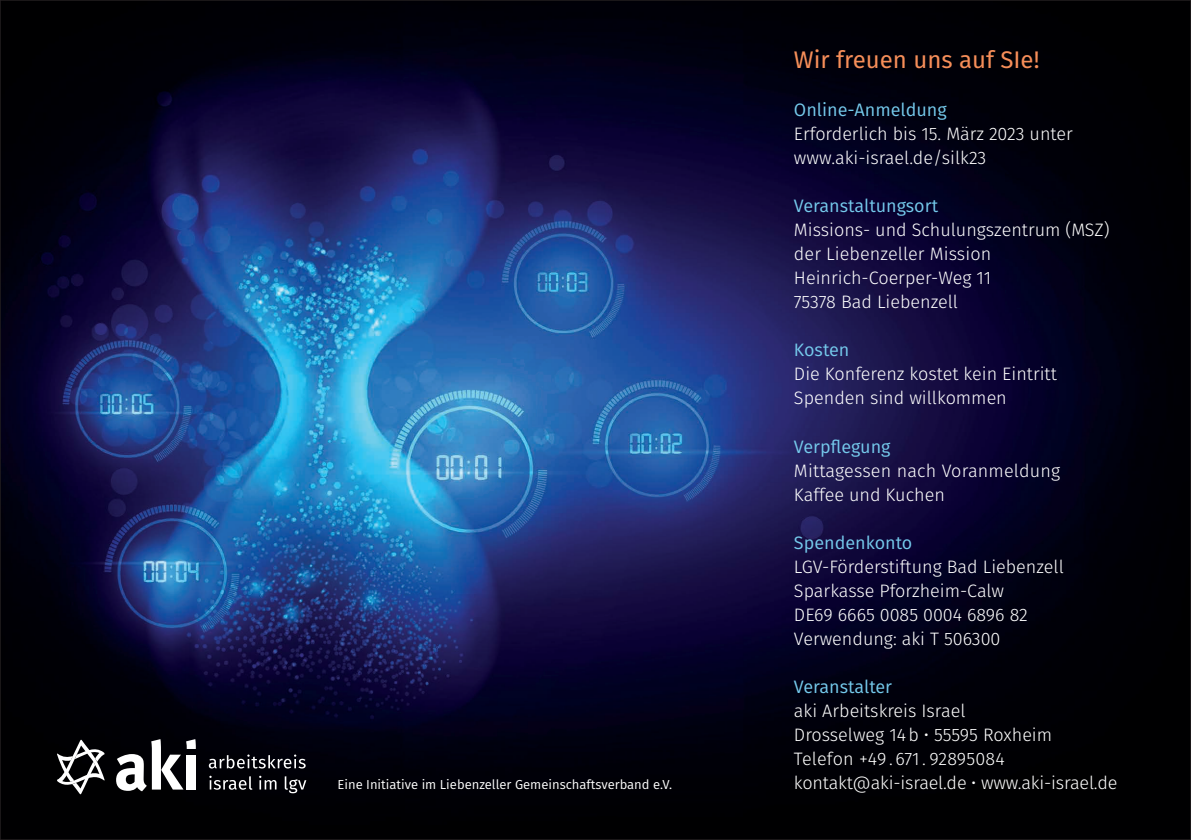
<style>
.page{position:relative;width:1191px;height:840px;background:#fff}
.page>*{position:absolute;margin:0;border:0;box-sizing:border-box;transform-origin:0 0}
.t1{font:24px "Fira Sans";color:#f68e59}
.t2{font:300 18px/24px "Fira Sans";color:#fff}
.t3{font:18px "Fira Sans";color:#75caec}
.t4{font:13px "Fira Sans";color:#fff}
</style>
<div class="page">
<img style="left:2px;top:2px;width:1187px;height:835px">
<svg style="left:209px;top:754px;width:97px;height:14px"></svg>
<svg style="left:209px;top:775px;width:43px;height:14px"></svg>
<svg style="left:259px;top:775px;width:17px;height:14px"></svg>
<svg style="left:285px;top:775px;width:21px;height:17px"></svg>
<svg style="left:116px;top:738px;width:80px;height:52px"></svg>
<svg style="left:57px;top:739px;width:48px;height:54px"></svg>
<p class="t4" style="left:337px;top:774px;width:336px">Eine Initiative im Liebenzeller Gemeinschaftsverband e.V.</p>
<h1 class="t1" style="left:794px;top:42px;width:247px">Wir freuen uns auf SIe!</h1>
<p class="t3" style="left:794px;top:96px;width:154px">Online-Anmeldung</p>
<p class="t2" style="left:794px;top:122px;width:280px">Erforderlich bis 15. März 2023 unter www.aki-israel.de/silk23</p>
<p class="t3" style="left:794px;top:192px;width:146px">Veranstaltungsort</p>
<p class="t2" style="left:794px;top:218px;width:317px">Missions- und Schulungszentrum (MSZ) der Liebenzeller Mission<br>Heinrich-Coerper-Weg 11<br>75378 Bad Liebenzell</p>
<p class="t3" style="left:794px;top:336px;width:57px">Kosten</p>
<p class="t2" style="left:794px;top:362px;width:264px">Die Konferenz kostet kein Eintritt<br>Spenden sind willkommen</p>
<p class="t3" style="left:794px;top:432px;width:98px">Verpflegung</p>
<p class="t2" style="left:794px;top:458px;width:268px">Mittagessen nach Voranmeldung<br>Kaffee und Kuchen</p>
<p class="t3" style="left:794px;top:528px;width:120px">Spendenkonto</p>
<p class="t2" style="left:794px;top:554px;width:271px">LGV-Förderstiftung Bad Liebenzell<br>Sparkasse Pforzheim-Calw<br>DE69 6665 0085 0004 6896 82<br>Verwendung: aki T 506300</p>
<p class="t3" style="left:794px;top:672px;width:100px">Veranstalter</p>
<p class="t2" style="left:794px;top:698px;width:325px">aki Arbeitskreis Israel<br>Drosselweg 14b • 55595 Roxheim<br>Telefon +49 . 671 . 92895084 kontakt@aki-israel.de • www.aki-israel.de</p>
</div>
